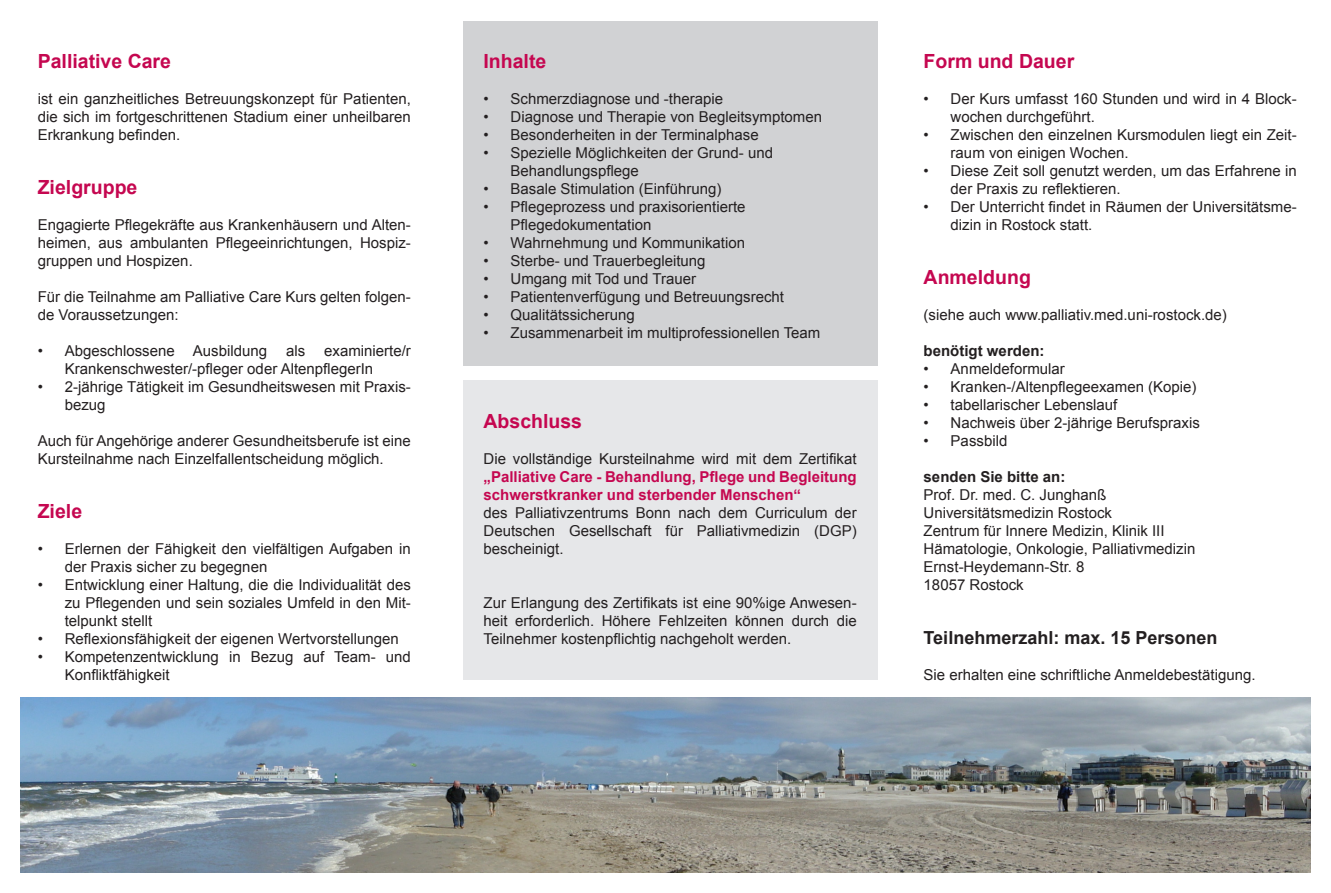
<style>
.page{position:relative;width:1331px;height:893px;background:#fff}
.page>*{position:absolute;margin:0;border:0;box-sizing:border-box;transform-origin:0 0}
._05_Copytext{font:700 19.5px "Arial";color:#c50750}
._05_Copytext-2{font:700 18px "Arial";color:#231f20}
._05_Copytext-3{font:15px/18px "Arial";color:#231f20}
._05_Copytext-4{font:700 15px/18px "Arial";color:#c50750;text-align:justify}
._05_Copytext-5{font:700 15px "Arial";color:#231f20}
.s1{font-weight:400;color:#231f20}
</style>
<div class="page">
<img style="left:20px;top:698px;width:1290px;height:174px">
<div style="left:463px;top:21px;width:414px;height:345px;background:#d1d2d4"></div>
<div style="left:463px;top:381px;width:414px;height:299px;background:#e6e7e9"></div>
<p class="_05_Copytext" style="left:38px;top:48px;width:135px">Palliative Care</p>
<p class="_05_Copytext-3" style="left:38px;top:90px;width:375px;text-align:justify">ist ein ganzheitliches Betreuungskonzept für Patienten, die sich im fortgeschrittenen Stadium einer unheilbaren Erkrankung befinden.</p>
<p class="_05_Copytext" style="left:38px;top:174px;width:101px">Zielgruppe</p>
<p class="_05_Copytext-3" style="left:38px;top:216px;width:375px;text-align:justify">Engagierte Pflegekräfte aus Krankenhäusern und Alten&shy;heimen, aus ambulanten Pflegeeinrichtungen, Hospiz&shy;gruppen und Hospizen.</p>
<p class="_05_Copytext-3" style="left:38px;top:288px;width:375px">Für die Teilnahme am Palliative Care Kurs gelten folgen&shy;de Voraussetzungen:</p>
<p class="_05_Copytext-3" style="left:38px;top:342px;width:231px">• Abgeschlossene Ausbildung</p>
<p class="_05_Copytext-3" style="left:286px;top:342px;width:21px">als</p>
<p class="_05_Copytext-3" style="left:65px;top:342px;width:348px;text-indent:259px">examinierte/r<br>Krankenschwester/-pfleger oder AltenpflegerIn</p>
<p class="_05_Copytext-3" style="left:65px;top:378px;width:348px;text-indent:-27px">• 2-jährige Tätigkeit im Gesundheitswesen mit Praxis&shy;bezug</p>
<p class="_05_Copytext-3" style="left:38px;top:432px;width:375px">Auch für Angehörige anderer Gesundheitsberufe ist eine<br>Kursteilnahme nach Einzelfallentscheidung möglich.</p>
<p class="_05_Copytext" style="left:38px;top:498px;width:46px">Ziele</p>
<p class="_05_Copytext-3" style="left:65px;top:540px;width:348px;text-indent:-27px">• Erlernen der Fähigkeit den vielfältigen Aufgaben in der Praxis sicher zu begegnen</p>
<p class="_05_Copytext-3" style="left:65px;top:576px;width:348px;text-align:justify;text-indent:-27px">• Entwicklung einer Haltung, die die Individualität des zu Pflegenden und sein soziales Umfeld in den Mit&shy;telpunkt stellt</p>
<p class="_05_Copytext-3" style="left:38px;top:630px;width:363px">• Reflexionsfähigkeit der eigenen Wertvorstellungen</p>
<p class="_05_Copytext-3" style="left:65px;top:648px;width:348px;text-indent:-27px">• Kompetenzentwicklung in Bezug auf Team- und<br>Konfliktfähigkeit</p>
<p class="_05_Copytext" style="left:483px;top:48px;width:64px">Inhalte</p>
<p class="_05_Copytext-3" style="left:483px;top:90px;width:241px">• Schmerzdiagnose und -therapie</p>
<p class="_05_Copytext-3" style="left:483px;top:108px;width:340px">• Diagnose und Therapie von Begleitsymptomen</p>
<p class="_05_Copytext-3" style="left:483px;top:126px;width:277px">• Besonderheiten in der Terminalphase</p>
<p class="_05_Copytext-3" style="left:510px;top:144px;width:264px;text-indent:-27px">• Spezielle Möglichkeiten der Grund- und<br>Behandlungspflege</p>
<p class="_05_Copytext-3" style="left:483px;top:180px;width:239px">• Basale Stimulation (Einführung)</p>
<p class="_05_Copytext-3" style="left:510px;top:198px;width:237px;text-indent:-27px">• Pflegeprozess und praxisorientierte<br>Pflegedokumentation</p>
<p class="_05_Copytext-3" style="left:483px;top:234px;width:263px">• Wahrnehmung und Kommunikation</p>
<p class="_05_Copytext-3" style="left:483px;top:252px;width:224px">• Sterbe- und Trauerbegleitung</p>
<p class="_05_Copytext-3" style="left:483px;top:270px;width:214px">• Umgang mit Tod und Trauer</p>
<p class="_05_Copytext-3" style="left:483px;top:288px;width:302px">• Patientenverfügung und Betreuungsrecht</p>
<p class="_05_Copytext-3" style="left:483px;top:306px;width:153px">• Qualitätssicherung</p>
<p class="_05_Copytext-3" style="left:483px;top:324px;width:338px">• Zusammenarbeit im multiprofessionellen Team</p>
<p class="_05_Copytext" style="left:483px;top:408px;width:100px">Abschluss</p>
<p class="_05_Copytext-4" style="left:483px;top:450px;width:375px"><span class="s1">Die vollständige Kursteilnahme wird mit dem Zertifikat </span>„Palliative Care - Behandlung, Pflege und Begleitung schwerstkranker und sterbender Menschen“</p>
<p class="_05_Copytext-3" style="left:483px;top:504px;width:375px;text-align:justify">des Palliativzentrums Bonn nach dem Curriculum der Deutschen Gesellschaft für Palliativmedizin (DGP) bescheinigt.</p>
<p class="_05_Copytext-3" style="left:483px;top:594px;width:375px;text-align:justify">Zur Erlangung des Zertifikats ist eine 90%ige Anwesen&shy;heit erforderlich. Höhere Fehlzeiten können durch die Teilnehmer kostenpflichtig nachgeholt werden.</p>
<p class="_05_Copytext" style="left:924px;top:48px;width:152px">Form und Dauer</p>
<p class="_05_Copytext-3" style="left:951px;top:90px;width:348px;text-indent:-27px">• Der Kurs umfasst 160 Stunden und wird in 4 Block&shy;wochen durchgeführt.</p>
<p class="_05_Copytext-3" style="left:951px;top:126px;width:348px;text-indent:-27px">• Zwischen den einzelnen Kursmodulen liegt ein Zeit&shy;raum von einigen Wochen.</p>
<p class="_05_Copytext-3" style="left:951px;top:162px;width:348px;text-indent:-27px">• Diese Zeit soll genutzt werden, um das Erfahrene in der Praxis zu reflektieren.</p>
<p class="_05_Copytext-3" style="left:951px;top:198px;width:348px;text-indent:-27px">• Der Unterricht findet in Räumen der Universitätsme&shy;dizin in Rostock statt.</p>
<p class="_05_Copytext" style="left:924px;top:264px;width:109px">Anmeldung</p>
<p class="_05_Copytext-3" style="left:924px;top:306px;width:305px">(siehe auch www.palliativ.med.uni-rostock.de)</p>
<p class="_05_Copytext-5" style="left:924px;top:341px;width:122px">benötigt werden:</p>
<p class="_05_Copytext-3" style="left:924px;top:360px;width:143px">• Anmeldeformular</p>
<p class="_05_Copytext-3" style="left:924px;top:378px;width:274px">• Kranken-/Altenpflegeexamen (Kopie)</p>
<p class="_05_Copytext-3" style="left:924px;top:396px;width:195px">• tabellarischer Lebenslauf</p>
<p class="_05_Copytext-3" style="left:924px;top:414px;width:278px">• Nachweis über 2-jährige Berufspraxis</p>
<p class="_05_Copytext-3" style="left:924px;top:432px;width:85px">• Passbild</p>
<p class="_05_Copytext-5" style="left:924px;top:467px;width:143px">senden Sie bitte an:</p>
<p class="_05_Copytext-3" style="left:924px;top:486px;width:184px">Prof. Dr. med. C. Junghanß</p>
<p class="_05_Copytext-3" style="left:924px;top:504px;width:190px">Universitätsmedizin Rostock</p>
<p class="_05_Copytext-3" style="left:924px;top:522px;width:242px">Zentrum für Innere Medizin, Klinik III</p>
<p class="_05_Copytext-3" style="left:924px;top:540px;width:273px">Hämatologie, Onkologie, Palliativmedizin</p>
<p class="_05_Copytext-3" style="left:924px;top:558px;width:162px">Ernst-Heydemann-Str. 8</p>
<p class="_05_Copytext-3" style="left:924px;top:576px;width:102px">18057 Rostock</p>
<p class="_05_Copytext-2" style="left:924px;top:626px;width:295px">Teilnehmerzahl: max. 15 Personen</p>
<p class="_05_Copytext-3" style="left:924px;top:666px;width:333px">Sie erhalten eine schriftliche Anmeldebestätigung.</p>
</div>
